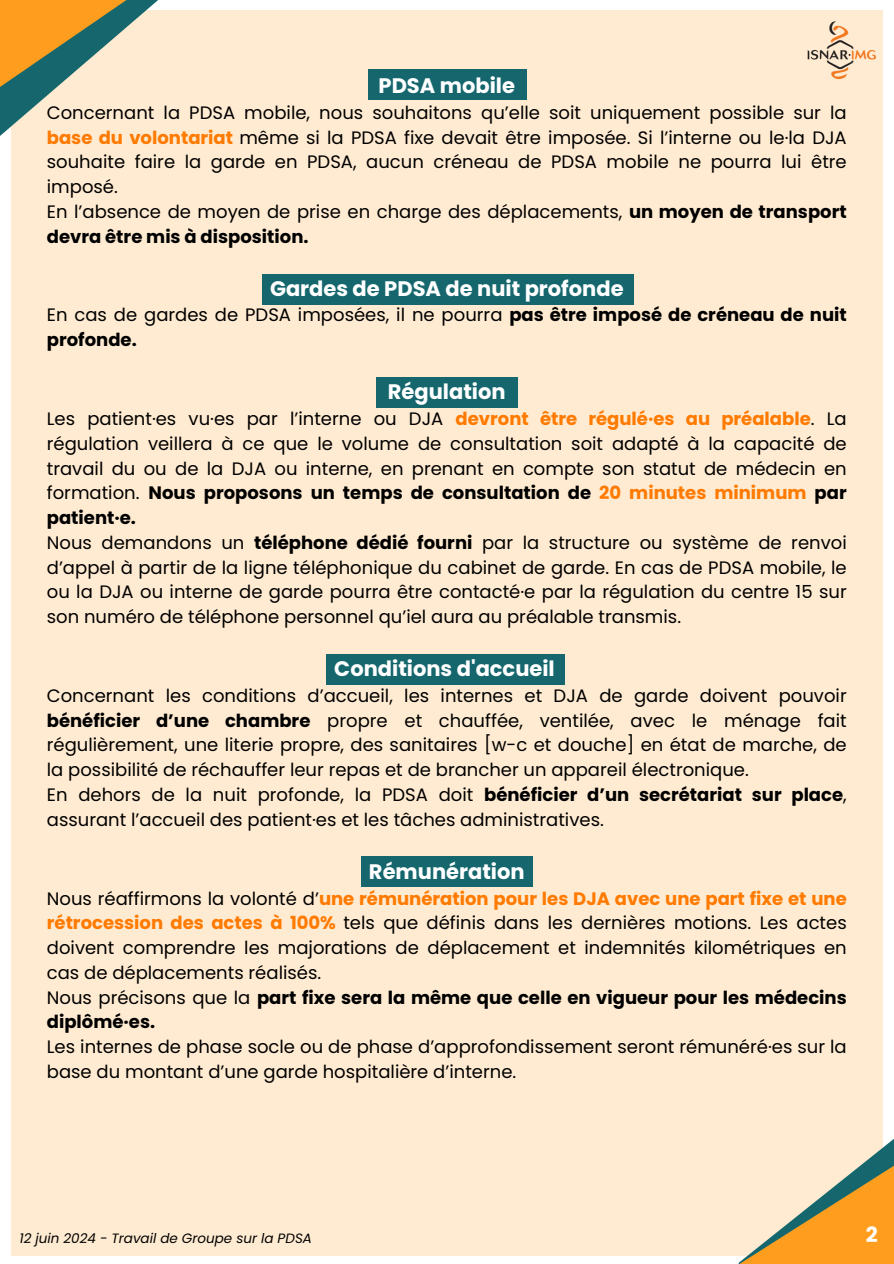
<style>
.page{position:relative;width:894px;height:1264px;background:#fff}
.page>*{position:absolute;margin:0;border:0;box-sizing:border-box;transform-origin:0 0}
.t1{font:700 21px "Poppins";color:#fff}
.t2{font:18px/24.8px "Poppins";color:#000}
.t3{font:italic 13.5px "Poppins";color:#000}
.s1{font-weight:700;color:#ff7a00}
.s2{font-weight:700}
</style>
<div class="page">
<div style="left:12px;top:10px;width:871px;height:1244px;background:#ffebd1"></div>
<div style="left:368px;top:70px;width:158px;height:30px;background:#15676d"></div>
<div style="left:262px;top:274px;width:371px;height:30px;background:#15676d"></div>
<div style="left:376px;top:377px;width:141px;height:30px;background:#15676d"></div>
<div style="left:326px;top:654px;width:238px;height:30px;background:#15676d"></div>
<div style="left:361px;top:856px;width:171px;height:30px;background:#15676d"></div>
<img style="left:807px;top:21px;width:69px;height:59px">
<svg style="left:0;top:0;width:158px;height:149px"></svg>
<svg style="left:707px;top:1139px;width:186px;height:124px"></svg>
<p class="t1" style="left:378px;top:71px;width:138px">PDSA mobile</p>
<p class="t2" style="left:47px;top:100px;width:801px">Concernant la PDSA mobile, nous souhaitons qu’elle soit uniquement possible sur la <span class="s1">base du volontariat</span> même si la PDSA fixe devait être imposée. Si l’interne ou le·la DJA souhaite faire la garde en PDSA, aucun créneau de PDSA mobile ne pourra lui être imposé.<br>En l’absence de moyen de prise en charge des déplacements, <span class="s2">un moyen de transport devra être mis à disposition.</span></p>
<h1 class="t1" style="left:270px;top:273px;width:355px">Gardes de PDSA de nuit profonde</h1>
<h1 class="t2" style="left:47px;top:303px;width:801px">En cas de gardes de PDSA imposées, il ne pourra <span class="s2">pas être imposé de créneau de nuit profonde.</span></h1>
<h1 class="t1" style="left:388px;top:377px;width:119px">Régulation</h1>
<h1 class="t2" style="left:47px;top:406px;width:801px">Les patient·es vu·es par l’interne ou DJA <span class="s1">devront être régulé·es au préalable</span>. La régulation veillera à ce que le volume de consultation soit adapté à la capacité de travail du ou de la DJA ou interne, en prenant en compte son statut de médecin en formation. <span class="s2">Nous proposons un temps de consultation de</span> <span class="s1">20 minutes minimum</span> <span class="s2">par patient·e.<br></span>Nous demandons un <span class="s2">téléphone dédié fourni</span> par la structure ou système de renvoi d’appel à partir de la ligne téléphonique du cabinet de garde. En cas de PDSA mobile, le ou la DJA ou interne de garde pourra être contacté·e par la régulation du centre 15 sur son numéro de téléphone personnel qu’iel aura au préalable transmis.</h1>
<p class="t1" style="left:334px;top:654px;width:222px">Conditions d'accueil</p>
<p class="t2" style="left:47px;top:683px;width:801px">Concernant les conditions d’accueil, les internes et DJA de garde doivent pouvoir <span class="s2">bénéficier d’une chambre</span> propre et chauffée, ventilée, avec le ménage fait régulièrement, une literie propre, des sanitaires [w-c et douche] en état de marche, de la possibilité de réchauffer leur repas et de brancher un appareil électronique.<br>En dehors de la nuit profonde, la PDSA doit <span class="s2">bénéficier d’un secrétariat sur place</span>, assurant l’accueil des patient·es et les tâches administratives.</p>
<h1 class="t1" style="left:369px;top:856px;width:157px">Rémunération</h1>
<h1 class="t2" style="left:47px;top:885px;width:801px">Nous réaffirmons la volonté d’<span class="s1">une rémunération pour les DJA avec une part fixe et une rétrocession des actes à 100%</span> tels que définis dans les dernières motions. Les actes doivent comprendre les majorations de déplacement et indemnités kilométriques en cas de déplacements réalisés.<br>Nous précisons que la <span class="s2">part fixe sera la même que celle en vigueur pour les médecins diplômé·es.<br></span>Les internes de phase socle ou de phase d’approfondissement seront rémunéré·es sur la base du montant d’une garde hospitalière d’interne.</h1>
<p class="t3" style="left:19px;top:1228px;width:294px">12 juin 2024 - Travail de Groupe sur la PDSA</p>
<p class="t1" style="left:865px;top:1220px;width:13px">2</p>
</div>
